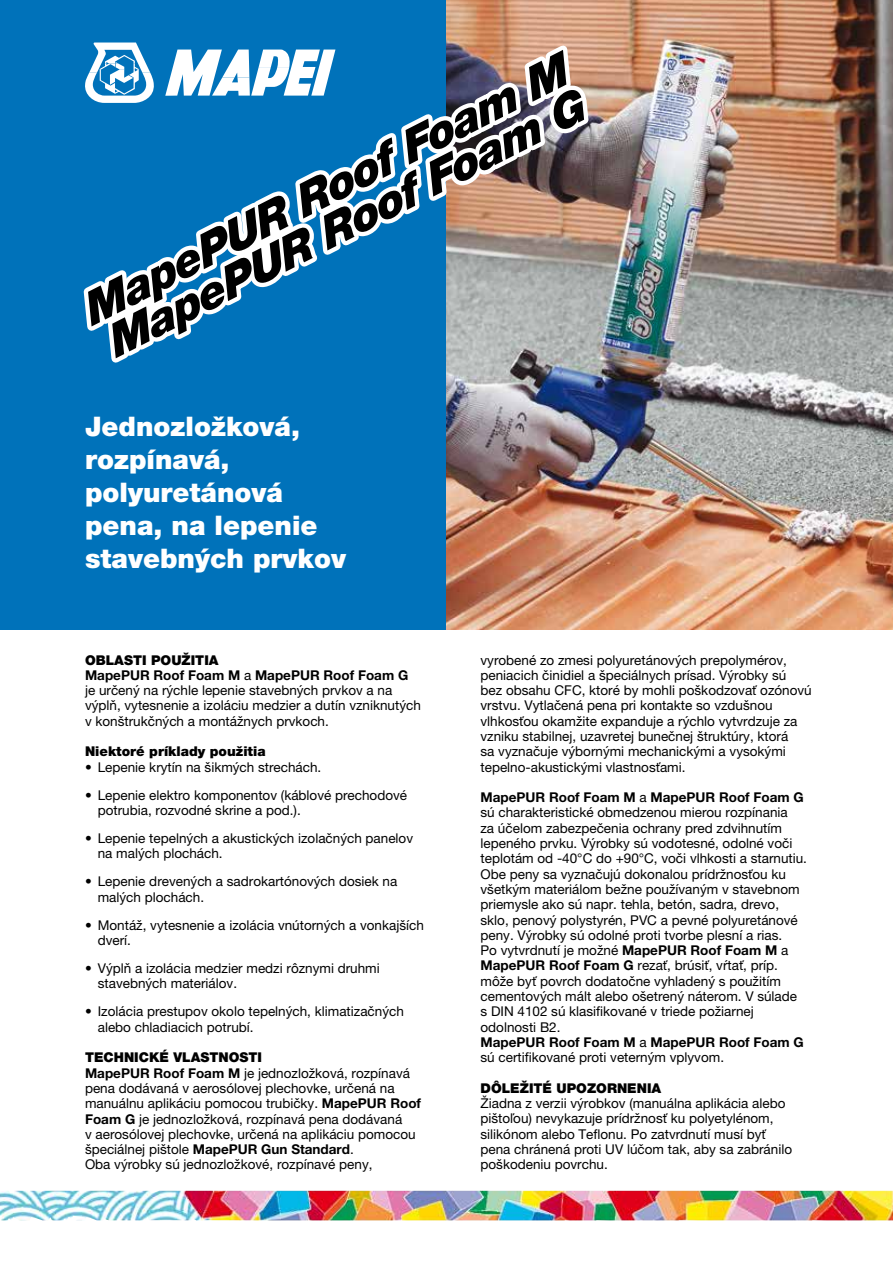
<style>
.page{position:relative;width:893px;height:1263px;background:#fff}
.page>*{position:absolute;margin:0;border:0;box-sizing:border-box;transform-origin:0 0}
.t1{font:italic 900 45.45px/39.5px "Helvetica Neue LTW1 G";color:#000}
.t2{font:900 27px/33px "Helvetica Neue LTW1 G";color:#fff}
.t3{font:13.5px/15.3px "Helvetica Neue LTW1 G";color:#000}
.t4{font:900 13.5px "Helvetica Neue LTW1 G";color:#000}
.s1{font-weight:900}
.s2{font-weight:700}
</style>
<div class="page">
<div style="left:0;top:0;width:451px;height:629px;background:#0072ba"></div>
<img style="left:0;top:1191px;width:893px;height:29px">
<img style="left:446px;top:0;width:447px;height:629px">
<svg style="left:83px;top:36px;width:510px;height:334px"></svg>
<h1 class="t1" style="left:76px;top:295px;width:540px;rotate:-27deg">MapePUR Roof Foam M<br>MapePUR Roof Foam G</h1>
<h2 class="t2" style="left:85px;top:410px;width:263px">Jednozložková, rozpínavá, polyuretánová pena, na lepenie stavebných prvkov</h2>
<p class="t3" style="left:85px;top:652px;width:337px"><span class="s1">OBLASTI POUŽITIA<br></span><span class="s2">MapePUR Roof Foam M</span> a <span class="s2">MapePUR Roof Foam G </span>je určený na rýchle lepenie stavebných prvkov a na výplň, vytesnenie a izoláciu medzier a dutín vzniknutých v konštrukčných a montážnych prvkoch.</p>
<p class="t4" style="left:85px;top:743px;width:182px">Niektoré príklady použitia</p>
<p class="t3" style="left:85px;top:759px;width:238px">• Lepenie krytín na šikmých strechách.</p>
<p class="t3" style="left:98px;top:787px;width:311px;text-indent:-13px">• Lepenie elektro komponentov (káblové prechodové potrubia, rozvodné skrine a pod.).</p>
<p class="t3" style="left:98px;top:830px;width:317px;text-indent:-13px">• Lepenie tepelných a akustických izolačných panelov na malých plochách.</p>
<p class="t3" style="left:98px;top:874px;width:301px;text-indent:-13px">• Lepenie drevených a sadrokartónových dosiek na malých plochách.</p>
<p class="t3" style="left:98px;top:917px;width:328px;text-indent:-13px">• Montáž, vytesnenie a izolácia vnútorných a vonkajších dverí.</p>
<p class="t3" style="left:98px;top:960px;width:284px;text-indent:-13px">• Výplň a izolácia medzier medzi rôznymi druhmi stavebných materiálov.</p>
<p class="t3" style="left:98px;top:1004px;width:308px;text-indent:-13px">• Izolácia prestupov okolo tepelných, klimatizačných alebo chladiacich potrubí.</p>
<p class="t3" style="left:85px;top:1050px;width:338px"><span class="s1">TECHNICKÉ VLASTNOSTI<br></span><span class="s2">MapePUR Roof Foam M</span> je jednozložková, rozpínavá pena dodávaná v aerosólovej plechovke, určená na manuálnu aplikáciu pomocou trubičky. <span class="s2">MapePUR Roof Foam G</span> je jednozložková, rozpínavá pena dodávaná<br>v aerosólovej plechovke, určená na aplikáciu pomocou špeciálnej pištole <span class="s2">MapePUR Gun Standard</span>.<br>Oba výrobky sú jednozložkové, rozpínavé peny,</p>
<p class="t3" style="left:480px;top:652px;width:333px">vyrobené zo zmesi polyuretánových prepolymérov, peniacich činidiel a špeciálnych prísad. Výrobky sú<br>bez obsahu CFC, ktoré by mohli poškodzovať ozónovú vrstvu. Vytlačená pena pri kontakte so vzdušnou vlhkosťou okamžite expanduje a rýchlo vytvrdzuje za vzniku stabilnej, uzavretej bunečnej štruktúry, ktorá<br>sa vyznačuje výbornými mechanickými a vysokými tepelno-akustickými vlastnosťami.</p>
<p class="t3" style="left:480px;top:790px;width:328px"><span class="s2">MapePUR Roof Foam M</span> a <span class="s2">MapePUR Roof Foam G </span>sú charakteristické obmedzenou mierou rozpínania<br>za účelom zabezpečenia ochrany pred zdvihnutím lepeného prvku. Výrobky sú vodotesné, odolné voči teplotám od -40°C do +90°C, voči vlhkosti a starnutiu.<br>Obe peny sa vyznačujú dokonalou prídržnosťou ku všetkým materiálom bežne používaným v stavebnom priemysle ako sú napr. tehla, betón, sadra, drevo, sklo, penový polystyrén, PVC a pevné polyuretánové peny. Výrobky sú odolné proti tvorbe plesní a rias.<br>Po vytvrdnutí je možné <span class="s2">MapePUR Roof Foam M</span> a <span class="s2">MapePUR Roof Foam G</span> rezať, brúsiť, vŕtať, príp. môže byť povrch dodatočne vyhladený s použitím cementových mált alebo ošetrený náterom. V súlade s DIN 4102 sú klasifikované v triede požiarnej odolnosti B2.<br><span class="s2">MapePUR Roof Foam M</span> a <span class="s2">MapePUR Roof Foam G </span>sú certifikované proti veterným vplyvom.</p>
<p class="t4" style="left:480px;top:1080px;width:182px">DÔLEŽITÉ UPOZORNENIA</p>
<p class="t3" style="left:480px;top:1095px;width:313px">Žiadna z verzii výrobkov (manuálna aplikácia alebo pištoľou) nevykazuje prídržnosť ku polyetylénom, silikónom alebo Teflonu. Po zatvrdnutí musí byť pena chránená proti UV lúčom tak, aby sa zabránilo poškodeniu povrchu.</p>
</div>
